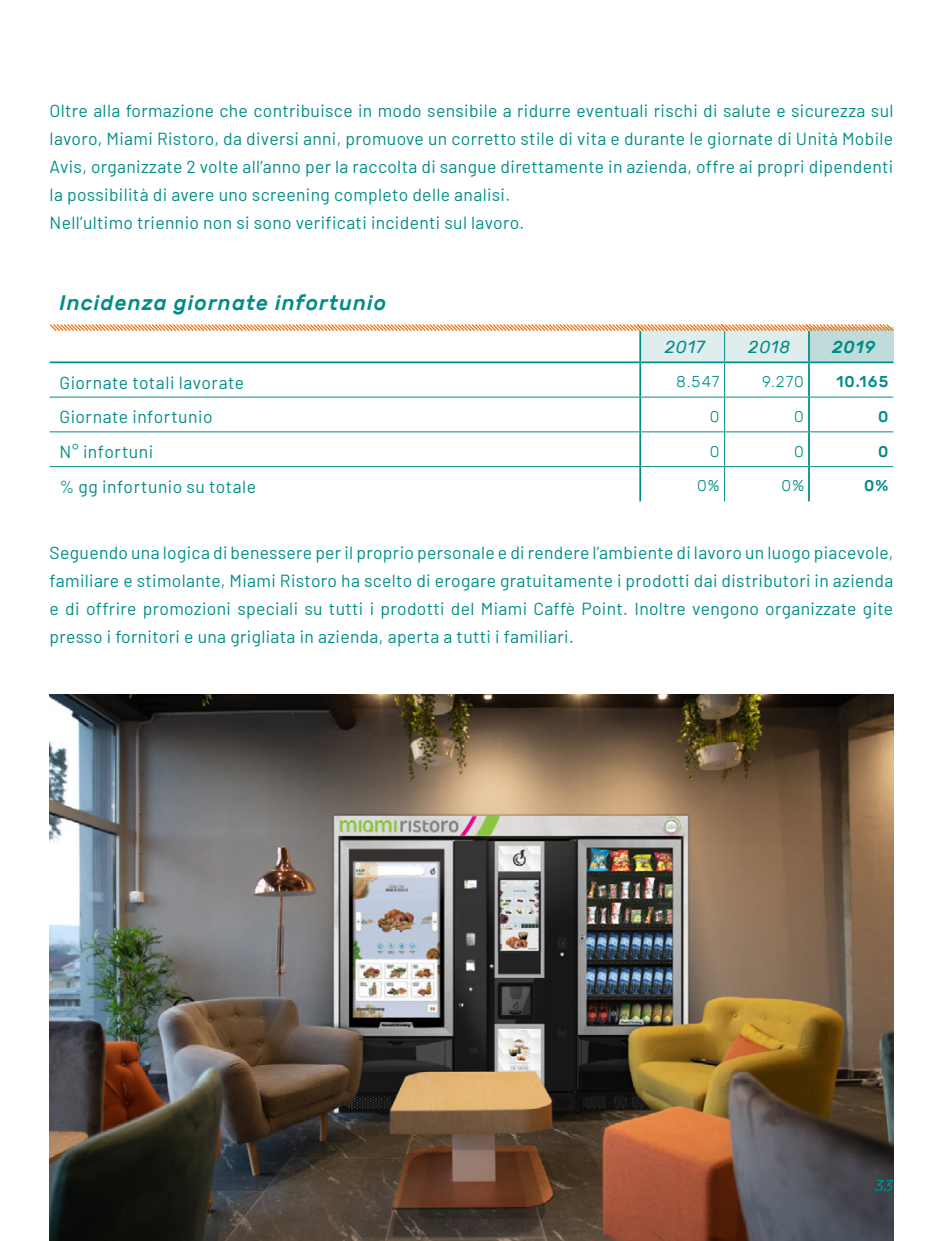
<style>
.page{position:relative;width:943px;height:1241px;background:#fff}
.page>*{position:absolute;margin:0;border:0;box-sizing:border-box;transform-origin:0 0}
.t1{font:italic 500 21px "Rubik";letter-spacing:.05em;color:#008d87}
.t2{font:17.5px/28px "Barlow";letter-spacing:.02em;color:#008d87}
.t3{font:italic 17.5px "Rubik";letter-spacing:.05em;color:#008d87}
.t4{font:italic 500 17.5px "Rubik";color:#008d87}
.t5{font:300 15.75px "Rubik";letter-spacing:.06em;color:#008d87}
.t6{font:500 15.75px "Rubik";color:#008d87}
.t7{font:italic 15.75px "Rubik";color:#008d87}
</style>
<div class="page">
<img style="left:50px;top:694px;width:843px;height:546px">
<hr style="left:639px;top:363px;width:2px;height:33px;background:#008d87">
<hr style="left:639px;top:397px;width:2px;height:34px;background:#008d87">
<hr style="left:639px;top:432px;width:2px;height:34px;background:#008d87">
<hr style="left:724px;top:363px;width:1px;height:33px;background:#008d87">
<hr style="left:724px;top:397px;width:1px;height:34px;background:#008d87">
<hr style="left:724px;top:432px;width:1px;height:34px;background:#008d87">
<hr style="left:50px;top:396px;width:590px;height:1px;background:#008d87">
<hr style="left:640px;top:396px;width:84px;height:1px;background:#008d87">
<hr style="left:724px;top:396px;width:85px;height:1px;background:#008d87">
<hr style="left:50px;top:431px;width:590px;height:1px;background:#008d87">
<hr style="left:640px;top:431px;width:84px;height:1px;background:#008d87">
<hr style="left:724px;top:431px;width:85px;height:1px;background:#008d87">
<hr style="left:50px;top:361px;width:590px;height:2px;background:#008d87">
<hr style="left:640px;top:361px;width:84px;height:2px;background:#008d87">
<hr style="left:724px;top:361px;width:85px;height:2px;background:#008d87">
<hr style="left:809px;top:361px;width:84px;height:2px;background:#008d87">
<hr style="left:808px;top:363px;width:1px;height:33px;background:#008d87">
<hr style="left:808px;top:397px;width:1px;height:34px;background:#008d87">
<hr style="left:808px;top:432px;width:1px;height:34px;background:#008d87">
<hr style="left:809px;top:396px;width:84px;height:1px;background:#008d87">
<hr style="left:809px;top:431px;width:84px;height:1px;background:#008d87">
<hr style="left:50px;top:466px;width:590px;height:1px;background:#008d87">
<hr style="left:640px;top:466px;width:84px;height:1px;background:#008d87">
<hr style="left:724px;top:466px;width:85px;height:1px;background:#008d87">
<hr style="left:809px;top:466px;width:84px;height:1px;background:#008d87">
<hr style="left:639px;top:467px;width:2px;height:34px;background:#008d87">
<hr style="left:808px;top:467px;width:1px;height:34px;background:#008d87">
<hr style="left:724px;top:467px;width:1px;height:34px;background:#008d87">
<svg style="left:49px;top:324px;width:845px;height:38px"></svg>
<p class="t2" style="left:50px;top:96px;width:845px">Oltre alla formazione che contribuisce in modo sensibile a ridurre eventuali rischi di salute e sicurezza sul lavoro, Miami Ristoro, da diversi anni, promuove un corretto stile di vita e durante le giornate di Unità Mobile Avis, organizzate 2 volte all’anno per la raccolta di sangue direttamente in azienda, offre ai propri dipendenti la possibilità di avere uno screening completo delle analisi.<br>Nell’ultimo triennio non si sono verificati incidenti sul lavoro.</p>
<p class="t1" style="left:60px;top:290px;width:328px">Incidenza giornate infortunio</p>
<p class="t3" style="left:665px;top:337px;width:42px">2017</p>
<p class="t3" style="left:748px;top:337px;width:44px">2018</p>
<p class="t4" style="left:832px;top:337px;width:45px">2019</p>
<p class="t2" style="left:60px;top:367px;width:186px">Giornate totali lavorate</p>
<p class="t5" style="left:676px;top:372px;width:45px">8.547</p>
<p class="t5" style="left:762px;top:372px;width:43px">9.270</p>
<p class="t6" style="left:836px;top:372px;width:53px">10.165</p>
<p class="t2" style="left:60px;top:402px;width:154px">Giornate infortunio</p>
<p class="t5" style="left:710px;top:407px;width:11px">0</p>
<p class="t5" style="left:794px;top:407px;width:11px">0</p>
<p class="t6" style="left:878px;top:407px;width:12px">0</p>
<p class="t2" style="left:60px;top:437px;width:95px">N° infortuni</p>
<p class="t5" style="left:710px;top:442px;width:11px">0</p>
<p class="t5" style="left:794px;top:442px;width:11px">0</p>
<p class="t6" style="left:878px;top:442px;width:12px">0</p>
<p class="t2" style="left:60px;top:471px;width:198px">% gg infortunio su totale</p>
<p class="t5" style="left:697px;top:476px;width:24px">0%</p>
<p class="t5" style="left:781px;top:476px;width:24px">0%</p>
<p class="t6" style="left:864px;top:476px;width:26px">0%</p>
<p class="t2" style="left:50px;top:537px;width:845px;text-align:justify">Seguendo una logica di benessere per il proprio personale e di rendere l’ambiente di lavoro un luogo piacevole, familiare e stimolante, Miami Ristoro ha scelto di erogare gratuitamente i prodotti dai distributori in azienda e di offrire promozioni speciali su tutti i prodotti del Miami Caffè Point. Inoltre vengono organizzate gite presso i fornitori e una grigliata in azienda, aperta a tutti i familiari.</p>
<p class="t7" style="left:874px;top:1176px;width:20px">33</p>
</div>
